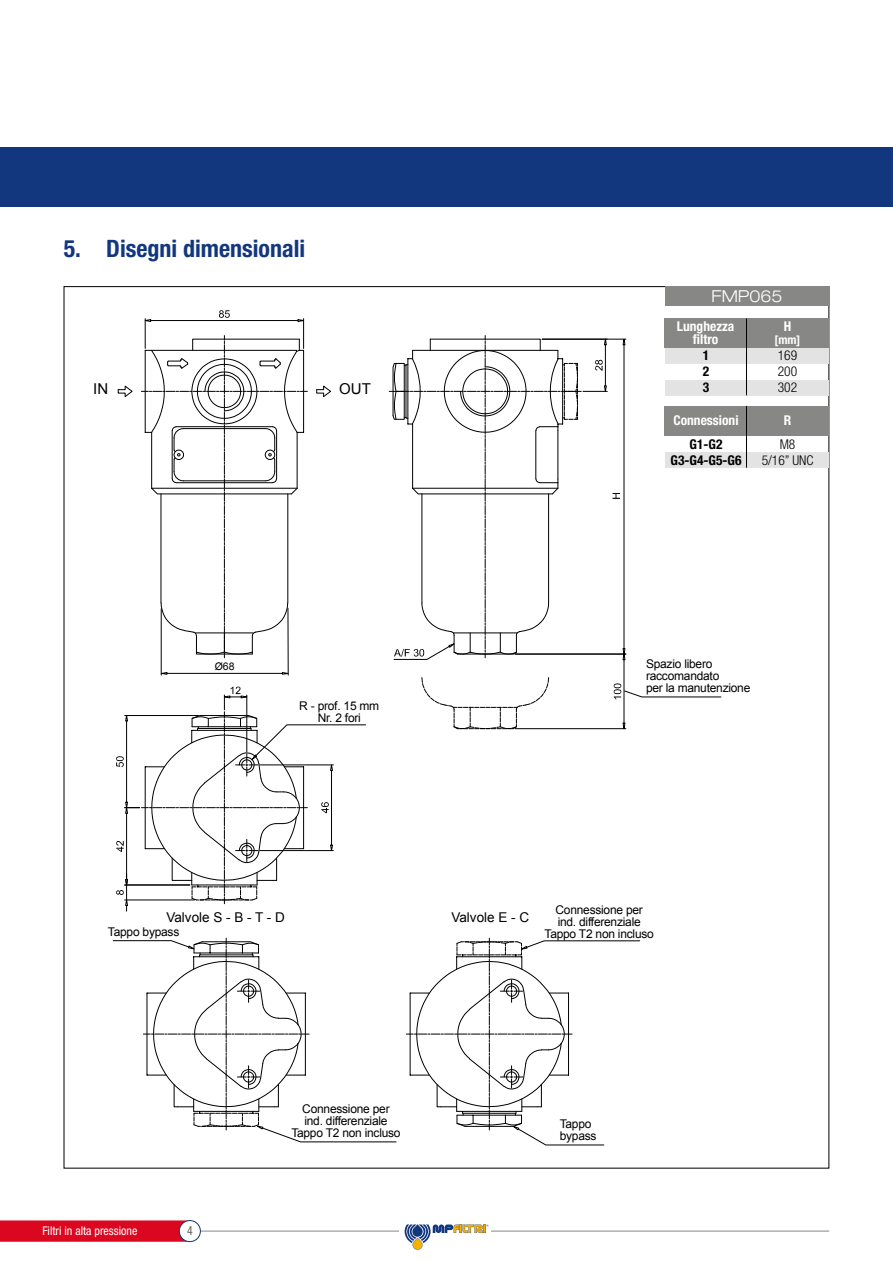
<style>
.page{position:relative;width:893px;height:1263px;background:#fff}
.page>*{position:absolute;margin:0;border:0;box-sizing:border-box;transform-origin:0 0}
.t1{font:700 condensed 24px "Helvetica Neue LT Std";color:#12377f}
.t2{font:300 expanded 16.5px "Helvetica Neue LT Std";color:#fff}
.t3{font:15px "Arial";color:#000}
.t4{font:700 condensed 13.5px/13.5px "Helvetica Neue LT Std";color:#fff;text-align:center}
.t5{font:13.5px "Arial";color:#000}
.t6{font:700 condensed 13.5px/15.8px "Helvetica Neue LT Std";color:#000;text-align:justify}
.t7{font:300 condensed 13.5px/15.8px "Helvetica Neue LT Std";color:#000;text-align:justify}
.t8{font:condensed 12.75px "Helvetica Neue LT Std";color:#636362;scale:.92 1}
.t9{font:12px/12px "Arial";letter-spacing:-.02em;color:#000;text-align:center}
.t10{font:condensed 12px "Helvetica Neue LT Std";color:#fff}
.t11{font:700 condensed 12px "Helvetica Neue LT Std";color:#fff}
.t12{font:10.5px "Arial";color:#000}
</style>
<div class="page">
<hr style="left:200px;top:1231px;width:629px;height:1px;background:#878786">
<svg style="left:0;top:1220px;width:195px;height:22px;background:#db0e26"></svg>
<div style="left:179px;top:1220px;width:21px;height:21px;background:#fff;border-radius:50%"></div>
<div style="left:179px;top:1220px;width:21px;height:22px;border:1px solid #12377f;border-radius:50%"></div>
<div style="left:399px;top:1228px;width:92px;height:6px;background:#fff"></div>
<svg style="left:405px;top:1224px;width:83px;height:26px"></svg>
<div style="left:0;top:147px;width:893px;height:59px;background:#12377f"></div>
<div style="left:665px;top:286px;width:164px;height:20px;background:#878786"></div>
<svg style="left:112px;top:310px;width:627px;height:836px"></svg>
<div style="left:664px;top:380px;width:164px;height:15px;background:#e3e3e3"></div>
<div style="left:664px;top:348px;width:164px;height:15px;background:#e3e3e3"></div>
<div style="left:664px;top:318px;width:165px;height:30px;background:#878786"></div>
<hr style="left:746px;top:318px;width:1px;height:77px;background:#000">
<div style="left:664px;top:452px;width:164px;height:16px;background:#e3e3e3"></div>
<div style="left:664px;top:406px;width:165px;height:30px;background:#878786"></div>
<hr style="left:746px;top:406px;width:1px;height:62px;background:#000">
<h1 class="t1" style="left:64px;top:234px;width:243px">5. Disegni dimensionali</h1>
<p class="t3" style="left:93px;top:379px;width:17px">IN</p>
<p class="t3" style="left:339px;top:379px;width:33px">OUT</p>
<h2 class="t2" style="left:712px;top:286px;width:72px">FMP065</h2>
<p class="t4" style="left:677px;top:319px;width:59px">Lunghezza filtro</p>
<p class="t4" style="left:784px;top:319px;width:9px">H</p>
<p class="t11" style="left:775px;top:333px;width:27px">[mm]</p>
<p class="t6" style="left:703px;top:347px;width:8px">1<br>2<br>3</p>
<p class="t7" style="left:778px;top:348px;width:21px">169<br>200<br>302</p>
<p class="t4" style="left:673px;top:413px;width:67px">Connessioni</p>
<p class="t4" style="left:784px;top:413px;width:9px">R</p>
<p class="t6" style="left:671px;top:436px;width:72px;text-align:center">G1-G2<br>G3-G4-G5-G6</p>
<p class="t7" style="left:762px;top:436px;width:53px;text-align:center">M8<br>5/16” UNC</p>
<p class="t12" style="left:215px;top:660px;width:21px">Ø68</p>
<p class="t9" style="left:299px;top:700px;width:81px">R - prof. 15 mm<br>Nr. 2 fori</p>
<p class="t9" style="left:646px;top:658px;width:106px;text-align:left">Spazio libero raccomandato<br>per la manutenzione</p>
<p class="t5" style="left:166px;top:909px;width:120px">Valvole S - B - T - D</p>
<p class="t5" style="left:451px;top:909px;width:79px">Valvole E - C</p>
<p class="t9" style="left:108px;top:926px;width:73px">Tappo bypass</p>
<p class="t9" style="left:545px;top:904px;width:111px">Connessione per<br>ind. differenziale<br>Tappo T2 non incluso</p>
<p class="t10" style="left:43px;top:1223px;width:96px">Filtri in alta pressione</p>
<p class="t8" style="left:187px;top:1223px;width:8px">4</p>
<p class="t9" style="left:291px;top:1103px;width:111px">Connessione per<br>ind. differenziale<br>Tappo T2 non incluso</p>
<p class="t9" style="left:560px;top:1118px;width:38px;text-align:left">Tappo bypass</p>
</div>
